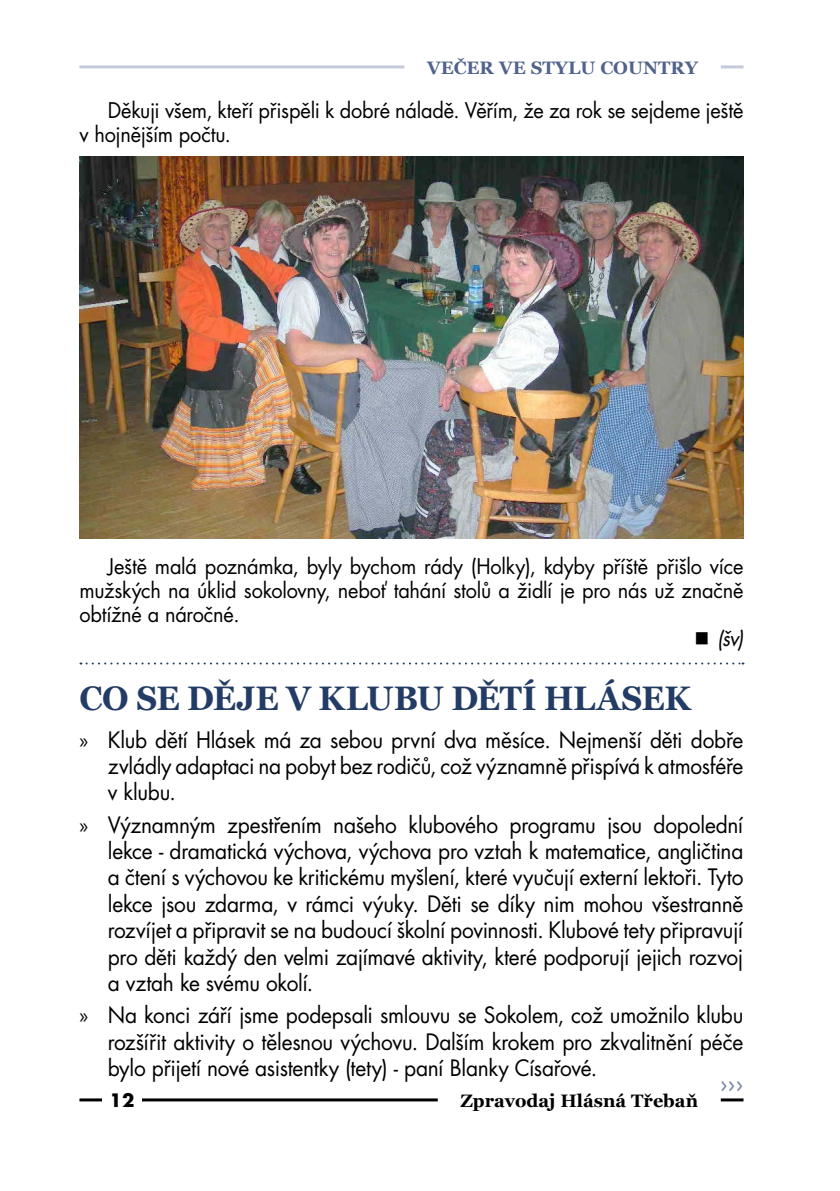
<style>
.page{position:relative;width:840px;height:1191px;background:#fff}
.page>*{position:absolute;margin:0;border:0;box-sizing:border-box;transform-origin:0 0}
.t1{font:700 34px "Georgia";letter-spacing:-.01em;color:#233c65;scale:.95 1}
.t2{font:24px "Futura CE";color:#7a86a8}
.t3{font:22px/26.4px "Futura CE";letter-spacing:-.015em;color:#000;text-align:justify;scale:.95 1}
.t4{font:21px/24px "Futura CE";letter-spacing:-.01em;color:#000;scale:.95 1}
.t5{font:italic 21px "Futura CE";color:#000;scale:.95 1}
.t6{font:700 18px "Georgia";color:#000}
.t7{font:700 18px "Georgia";color:#51638b}
.t8{font:700 18px "Futura CE";color:#000}
.s1{font-family:"Myriad Pro"}
</style>
<div class="page">
<hr style="left:79px;top:1098px;width:664px;height:3px;background:#000">
<hr style="left:79px;top:65px;width:664px;height:3px;background:#c5c9da">
<div style="left:437px;top:1086px;width:283px;height:32px;background:#fff"></div>
<div style="left:102px;top:1088px;width:40px;height:23px;background:#fff"></div>
<div style="left:404px;top:53px;width:316px;height:32px;background:#fff"></div>
<svg style="left:80px;top:662px;width:663px;height:2px"></svg>
<img style="left:79px;top:157px;width:664px;height:382px">
<p class="t7" style="left:427px;top:56px;width:272px">VEČER VE STYLU COUNTRY</p>
<p class="t4" style="left:79px;top:99px;width:700px;text-indent:28px">Děkuji všem, kteří přispěli k dobré náladě. Věřím, že za rok se sejdeme ještě v hojnějším počtu.</p>
<p class="t4" style="left:79px;top:555px;width:700px;text-align:justify;text-indent:28px">Ještě malá poznámka, byly bychom rády (Holky), kdyby příště přišlo více mužských na úklid sokolovny, neboť tahání stolů a židlí je pro nás už značně obtížné a náročné.</p>
<p class="t5" style="left:716px;top:626px;width:29px">(šv)</p>
<h1 class="t1" style="left:79px;top:676px;width:544px">CO SE DĚJE V KLUBU DĚTÍ HLÁS</h1>
<h1 class="t1" style="left:641px;top:676px;width:53px">EK</h1>
<p class="t3" style="left:108px;top:727px;width:670px;text-indent:-28px"><span class="s1">»</span> Klub dětí Hlásek má za sebou první dva měsíce. Nejmenší děti dobře zvládly adaptaci na pobyt bez rodičů, což významně přispívá k atmosféře v klubu.</p>
<p class="t3" style="left:108px;top:812px;width:670px;text-indent:-28px"><span class="s1">»</span> Významným zpestřením našeho klubového programu jsou dopolední lekce - dramatická výchova, výchova pro vztah k matematice, angličtina a čtení s výchovou ke kritickému myšlení, které vyučují externí lektoři. Tyto lekce jsou zdarma, v rámci výuky. Děti se díky nim mohou všestranně rozvíjet a připravit se na budoucí školní povinnosti. Klubové tety připravují pro děti každý den velmi zajímavé aktivity, které podporují jejich rozvoj a vztah ke svému okolí.</p>
<p class="t3" style="left:108px;top:1002px;width:670px;text-indent:-28px"><span class="s1">»</span> Na konci září jsme podepsali smlouvu se Sokolem, což umožnilo klubu rozšířit aktivity o tělesnou výchovu. Dalším krokem pro zkvalitnění péče bylo přijetí nové asistentky (tety) - paní Blanky Císařové.</p>
<p class="t2" style="left:719px;top:1068px;width:25px">›››</p>
<p class="t8" style="left:110px;top:1089px;width:26px">12</p>
<p class="t6" style="left:460px;top:1089px;width:239px">Zpravodaj Hlásná Třebaň</p>
</div>
